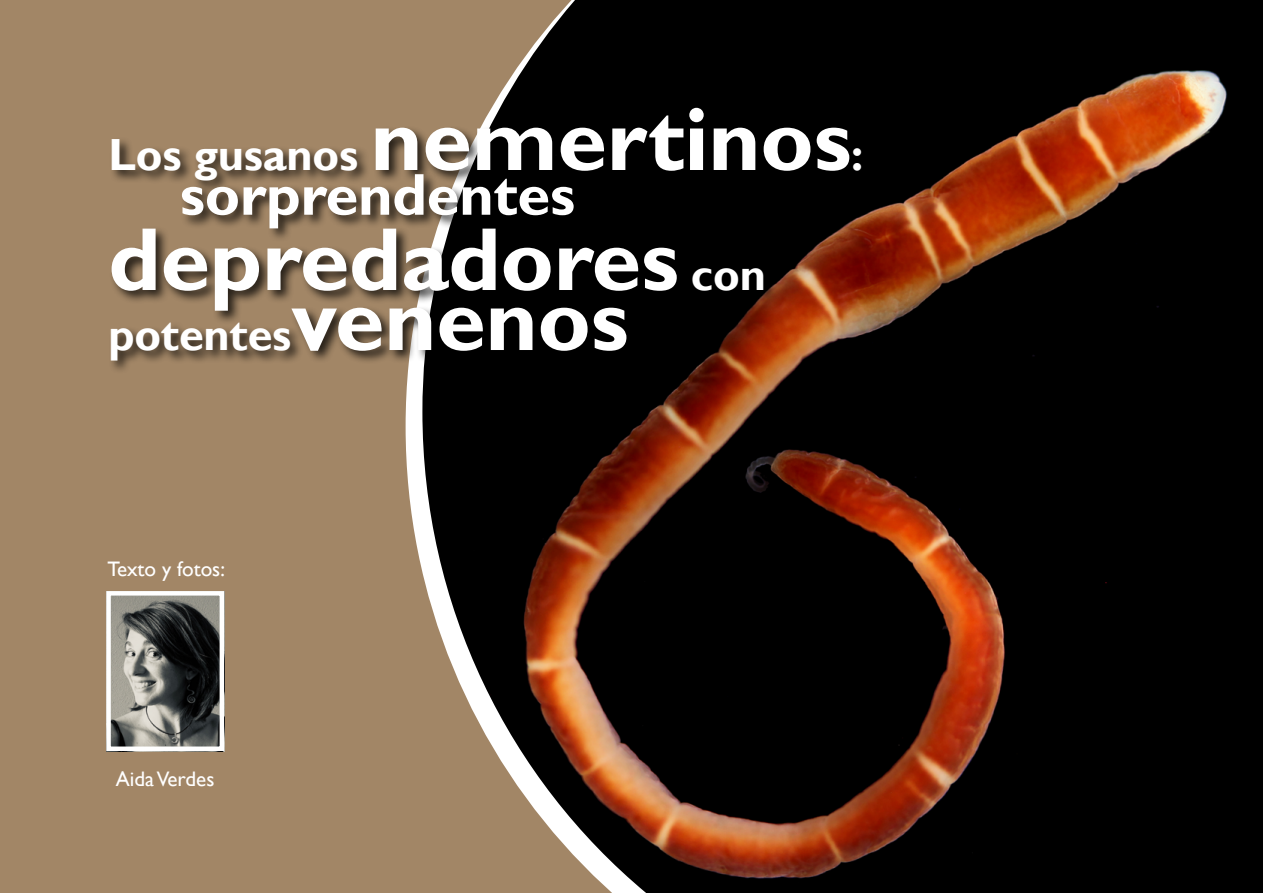
<style>
.page{position:relative;width:1263px;height:893px;background:#a28666}
.page>*{position:absolute;margin:0;border:0;box-sizing:border-box;transform-origin:0 0}
.t1{font:700 90px "Gill Sans";letter-spacing:-.005em;color:#fff}
.t2{font:700 59.4px "Gill Sans";letter-spacing:-.005em;color:#fff}
.t3{font:700 45px "Gill Sans";letter-spacing:-.005em;color:#fff}
.t4{font:21px "Gill Sans";color:#fff}
.s1{font-size:90px}
.s2{font-size:45px}
</style>
<div class="page">
<img style="left:111px;top:596px;width:108px;height:150px">
<div style="left:106px;top:591px;width:118px;height:160px;border:4px solid #fff"></div>
<img style="left:422px;top:0;width:841px;height:893px">
<div style="left:109px;top:105px;width:766px;height:269px;background:#000;opacity:.75"></div>
<div style="left:180px;top:172px;width:408px;height:70px;background:#000;opacity:.75"></div>
<p class="t3" style="left:108px;top:128px;width:756px">Los gusanos <span class="s1">nemertinos</span>:</p>
<h2 class="t2" style="left:180px;top:159px;width:397px">sorprendentes</h2>
<h1 class="t1" style="left:108px;top:205px;width:659px">depredadores <span class="s2">con</span></h1>
<p class="t3" style="left:108px;top:308px;width:522px">potentes<span class="s1">venenos</span></p>
<p class="t4" style="left:108px;top:556px;width:119px">Texto y fotos:</p>
<p class="t4" style="left:116px;top:766px;width:100px">Aida Verdes</p>
</div>
